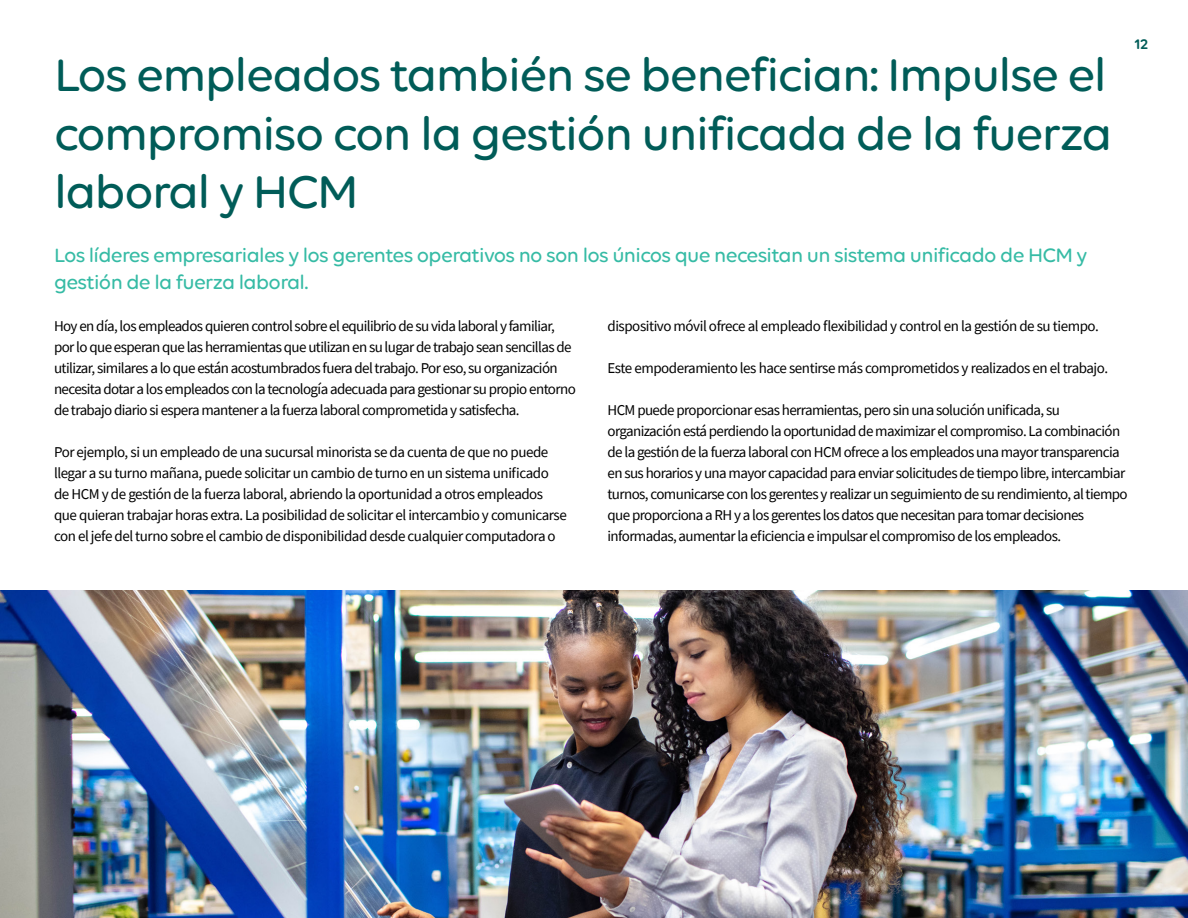
<style>
.page{position:relative;width:1188px;height:918px;background:#fff}
.page>*{position:absolute;margin:0;border:0;box-sizing:border-box;transform-origin:0 0}
.t1{font:500 49.5px/58.5px "Volte Rounded";letter-spacing:-.03em;color:#005c58;text-align:justify}
.t2{font:500 21px/27px "Volte Rounded";letter-spacing:-.03em;color:#36bba5}
.t3{font:15px/21px "Source Sans Pro";letter-spacing:-.04em;color:#000}
.t4{font:600 15px "Volte Rounded";color:#005c58}
</style>
<div class="page">
<img style="left:0;top:591px;width:1188px;height:327px">
<p class="t4" style="left:1134px;top:35px;width:16px">12</p>
<h1 class="t1" style="left:54px;top:44px;width:1060px">Los empleados también se benefician: Impulse el compromiso con la gestión unificada de la fuerza laboral y HCM</h1>
<h2 class="t2" style="left:54px;top:241px;width:1035px">Los líderes empresariales y los gerentes operativos no son los únicos que necesitan un sistema unificado de HCM y gestión de la fuerza laboral.</h2>
<p class="t3" style="left:54px;top:316px;width:523px">Hoy en día, los empleados quieren control sobre el equilibrio de su vida laboral y familiar, por lo que esperan que las herramientas que utilizan en su lugar de trabajo sean sencillas de utilizar, similares a lo que están acostumbrados fuera del trabajo. Por eso, su organización necesita dotar a los empleados con la tecnología adecuada para gestionar su propio entorno de trabajo diario si espera mantener a la fuerza laboral comprometida y satisfecha.</p>
<p class="t3" style="left:54px;top:442px;width:514px">Por ejemplo, si un empleado de una sucursal minorista se da cuenta de que no puede llegar a su turno mañana, puede solicitar un cambio de turno en un sistema unificado de HCM y de gestión de la fuerza laboral, abriendo la oportunidad a otros empleados que quieran trabajar horas extra. La posibilidad de solicitar el intercambio y comunicarse con el jefe del turno sobre el cambio de disponibilidad desde cualquier computadora o</p>
<p class="t3" style="left:608px;top:316px;width:493px">dispositivo móvil ofrece al empleado flexibilidad y control en la gestión de su tiempo.</p>
<p class="t3" style="left:608px;top:358px;width:502px">Este empoderamiento les hace sentirse más comprometidos y realizados en el trabajo.</p>
<p class="t3" style="left:608px;top:400px;width:522px">HCM puede proporcionar esas herramientas, pero sin una solución unificada, su organización está perdiendo la oportunidad de maximizar el compromiso. La combinación de la gestión de la fuerza laboral con HCM ofrece a los empleados una mayor transparencia en sus horarios y una mayor capacidad para enviar solicitudes de tiempo libre, intercambiar turnos, comunicarse con los gerentes y realizar un seguimiento de su rendimiento, al tiempo que proporciona a RH y a los gerentes los datos que necesitan para tomar decisiones informadas, aumentar la eficiencia e impulsar el compromiso de los empleados.</p>
</div>
